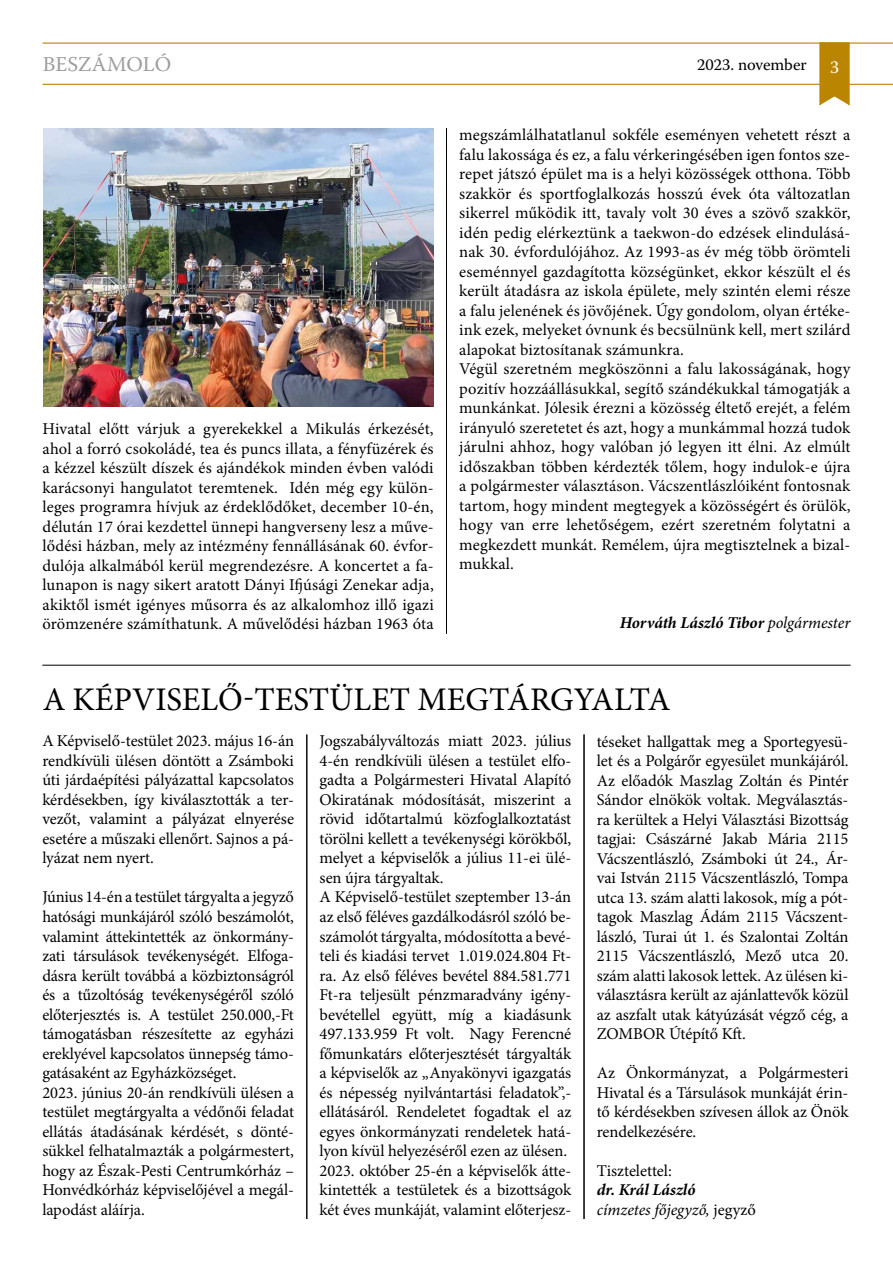
<style>
.page{position:relative;width:893px;height:1263px;background:#fff}
.page>*{position:absolute;margin:0;border:0;box-sizing:border-box;transform-origin:0 0}
.t1{font:33px "Minion Pro";color:#000}
.t2{font:21px "Warnock Pro";color:#9d9d9c}
.t3{font:18px "Warnock Pro";color:#fff}
.t4{font:16.5px/19.5px "Minion Pro";color:#000;text-align:justify}
.t5{font:italic 16.5px/19.5px "Minion Pro";letter-spacing:-.005em;color:#000}
.t6{font:italic 700 16.5px "Minion Pro";letter-spacing:-.005em;color:#000}
.t7{font:16.5px "Warnock Pro";letter-spacing:-.005em;color:#000}
.s1{font-weight:400}
.s2{font-weight:700}
.s3{font-style:normal}
</style>
<div class="page">
<hr style="left:43px;top:43px;width:850px;height:1px;background:#ba8500">
<hr style="left:43px;top:84px;width:850px;height:1px;background:#ba8500">
<svg style="left:819px;top:42px;width:31px;height:64px;background:#c09119"></svg>
<hr style="left:446px;top:128px;width:1px;height:506px;background:#000">
<hr style="left:306px;top:734px;width:1px;height:485px;background:#000">
<hr style="left:584px;top:734px;width:1px;height:485px;background:#000">
<hr style="left:42px;top:665px;width:809px;height:1px;background:#000">
<img style="left:43px;top:128px;width:390px;height:278px">
<p class="t2" style="left:43px;top:52px;width:130px">BESZÁMOLÓ</p>
<p class="t7" style="left:697px;top:55px;width:111px">2023. november</p>
<p class="t3" style="left:830px;top:56px;width:11px">3</p>
<p class="t4" style="left:43px;top:419px;width:393px">Hivatal előtt várjuk a gyerekekkel a Mikulás érkezését, ahol a forró csokoládé, tea és puncs illata, a fényfüzérek és a kézzel készült díszek és ajándékok minden évben valódi karácsonyi hangulatot teremtenek. Idén még egy külön&shy;leges programra hívjuk az érdeklődőket, december 10-én, délután 17 órai kezdettel ünnepi hangverseny lesz a műve&shy;lődési házban, mely az intézmény fennállásának 60. évfor&shy;dulója alkalmából kerül megrendezésre. A koncertet a fa&shy;lunapon is nagy sikert aratott Dányi Ifjúsági Zenekar adja, akiktől ismét igényes műsorra és az alkalomhoz illő igazi örömzenére számíthatunk. A művelődési házban 1963 óta</p>
<p class="t4" style="left:459px;top:125px;width:393px;text-align:left">megszámlálhatatlanul sokféle eseményen vehetett részt a falu lakossága és ez, a falu vérkeringésében igen fontos sze&shy;repet játszó épület ma is a helyi közösségek otthona. Több szakkör és sportfoglalkozás hosszú évek óta változatlan sikerrel működik itt, tavaly volt 30 éves a szövő szakkör, idén pedig elérkeztünk a taekwon-do edzések elindulásá&shy;nak 30. évfordulójához. Az 1993-as év még több örömteli eseménnyel gazdagította községünket, ekkor készült el és került átadásra az iskola épülete, mely szintén elemi része a falu jelenének és jövőjének. Úgy gondolom, olyan értéke&shy;ink ezek, melyeket óvnunk és becsülnünk kell, mert szilárd alapokat biztosítanak számunkra.<br>Végül szeretném megköszönni a falu lakosságának, hogy pozitív hozzáállásukkal, segítő szándékukkal támogatják a munkánkat. Jólesik érezni a közösség éltető erejét, a felém irányuló szeretetet és azt, hogy a munkámmal hozzá tudok járulni ahhoz, hogy valóban jó legyen itt élni. Az elmúlt időszakban többen kérdezték tőlem, hogy indulok-e újra a polgármester választáson. Vácszentlászlóiként fontosnak tartom, hogy mindent megtegyek a közösségért és örülök, hogy van erre lehetőségem, ezért szeretném folytatni a megkezdett munkát. Remélem, újra megtisztelnek a bizal&shy;mukkal.</p>
<p class="t6" style="left:620px;top:611px;width:232px">Horváth László Tibor <span class="s1">polgármester</span></p>
<h1 class="t1" style="left:43px;top:678px;width:629px">A KÉPVISELŐ-TESTÜLET MEGTÁRGYALTA</h1>
<p class="t4" style="left:42px;top:731px;width:253px">A Képviselő-testület 2023. május 16-án rendkívüli ülésen döntött a Zsámboki úti járdaépítési pályázattal kapcsolatos kérdésekben, így kiválasztották a ter&shy;vezőt, valamint a pályázat elnyerése esetére a műszaki ellenőrt. Sajnos a pá&shy;lyázat nem nyert.</p>
<p class="t4" style="left:42px;top:887px;width:253px;text-align:left">Június 14-én a testület tárgyalta a jegyző hatósági munkájáról szóló beszámolót, valamint áttekintették az önkormány&shy;zati társulások tevékenységét. Elfoga&shy;dásra került továbbá a közbiztonságról és a tűzoltóság tevékenységéről szóló előterjesztés is. A testület 250.000,-Ft támogatásban részesítette az egyházi ereklyével kapcsolatos ünnepség támo&shy;gatásaként az Egyházközséget.<br>2023. június 20-án rendkívüli ülésen a testület megtárgyalta a védőnői feladat ellátás átadásának kérdését, s dönté&shy;sükkel felhatalmazták a polgármestert, hogy az Észak-Pesti Centrumkórház – Honvédkórház képviselőjével a megál&shy;lapodást aláírja.</p>
<p class="t4" style="left:320px;top:731px;width:253px;text-align:left">Jogszabályváltozás miatt 2023. július 4-én rendkívüli ülésen a testület elfo&shy;gadta a Polgármesteri Hivatal Alapító Okiratának módosítását, miszerint a rövid időtartalmú közfoglalkoztatást törölni kellett a tevékenységi körökből, melyet a képviselők a július 11-ei ülé&shy;sen újra tárgyaltak.<br>A Képviselő-testület szeptember 13-án az első féléves gazdálkodásról szóló be&shy;számolót tárgyalta, módosította a bevé&shy;teli és kiadási tervet 1.019.024.804 Ft&shy;ra. Az első féléves bevétel 884.581.771<br>Ft-ra teljesült pénzmaradvány igény&shy;bevétellel együtt, míg a kiadásunk 497.133.959 Ft volt. Nagy Ferencné főmunkatárs előterjesztését tárgyalták a képviselők az „Anyakönyvi igazgatás és népesség nyilvántartási feladatok”,- ellátásáról. Rendeletet fogadtak el az egyes önkormányzati rendeletek hatá&shy;lyon kívül helyezéséről ezen az ülésen.<br>2023. október 25-én a képviselők átte&shy;kintették a testületek és a bizottságok két éves munkáját, valamint előterjesz-</p>
<p class="t4" style="left:597px;top:731px;width:253px">téseket hallgattak meg a Sportegyesü&shy;let és a Polgárőr egyesület munkájáról.<br>Az előadók Maszlag Zoltán és Pintér Sándor elnökök voltak. Megválasztás&shy;ra kerültek a Helyi Választási Bizottság tagjai: Császárné Jakab Mária 2115<br>Vácszentlászló, Zsámboki út 24., Ár&shy;vai István 2115 Vácszentlászló, Tompa utca 13. szám alatti lakosok, míg a pót&shy;tagok Maszlag Ádám 2115 Vácszent&shy;lászló, Turai út 1. és Szalontai Zoltán 2115 Vácszentlászló, Mező utca 20. szám alatti lakosok lettek. Az ülésen ki&shy;választásra került az ajánlattevők közül az aszfalt utak kátyúzását végző cég, a ZOMBOR Útépítő Kft.</p>
<p class="t4" style="left:597px;top:1063px;width:253px">Az Önkormányzat, a Polgármesteri Hivatal és a Társulások munkáját érin&shy;tő kérdésekben szívesen állok az Önök rendelkezésére.</p>
<p class="t4" style="left:597px;top:1161px;width:77px">Tisztelettel:</p>
<p class="t5" style="left:597px;top:1180px;width:161px"><span class="s2">dr. Král László<br></span>címzetes főjegyző, <span class="s3">jegyző</span></p>
</div>
